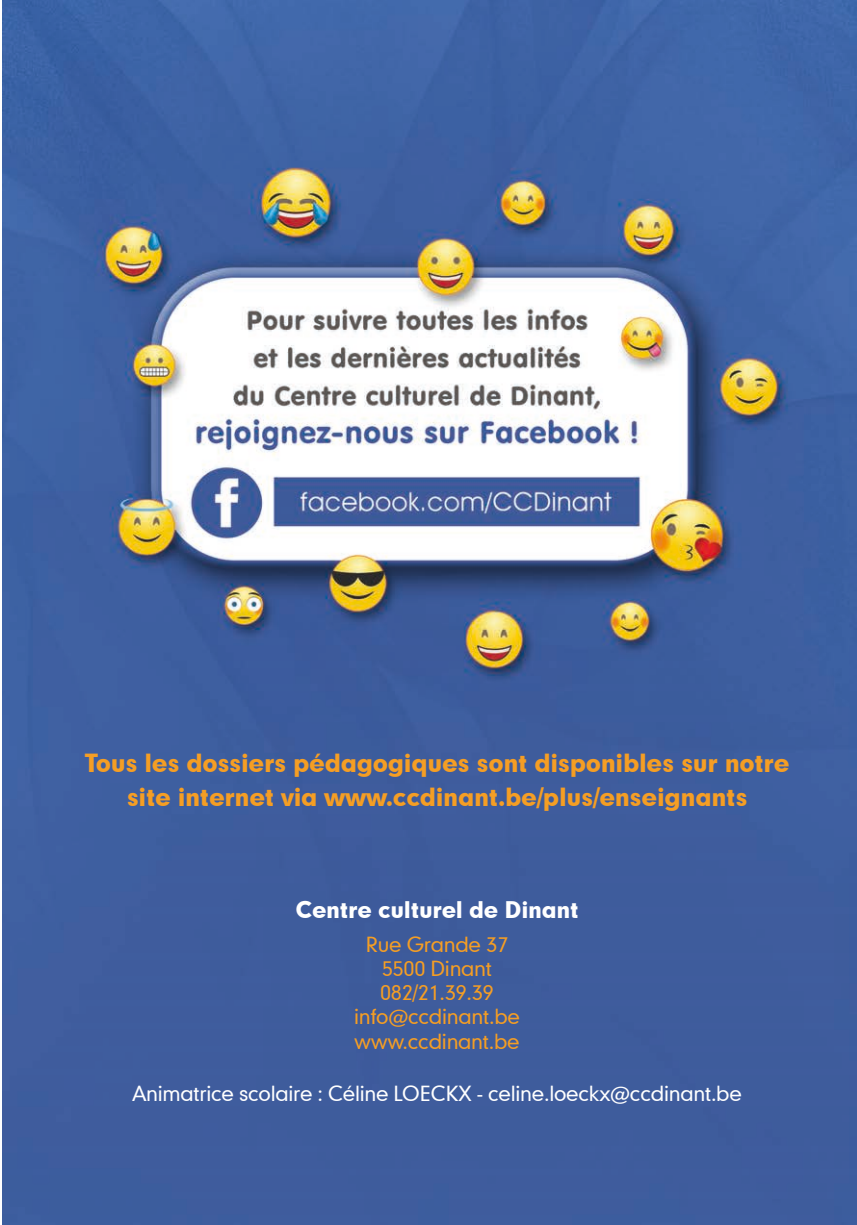
<style>
.page{position:relative;width:857px;height:1225px;background:#fff}
.page>*{position:absolute;margin:0;border:0;box-sizing:border-box;transform-origin:0 0}
.t1{font:24px/34px "Geometric 706 BT Black B";letter-spacing:-.015em;color:#f59e24;text-align:center}
.t2{font:22px "Geometric 706 BT Black B";letter-spacing:-.015em;color:#fff}
.t3{font:20px/24px "Geometric 706 BT Medium B";letter-spacing:-.015em;color:#f59e24;text-align:center}
.t4{font:20px "Geometric 706 BT Medium B";letter-spacing:-.015em;color:#fff}
</style>
<div class="page">
<img style="left:3px;top:0;width:853px;height:1225px">
<p class="t1" style="left:85px;top:744px;width:706px">Tous les dossiers pédagogiques sont disponibles sur notre site internet via www.ccdinant.be/plus/enseignants</p>
<p class="t2" style="left:295px;top:895px;width:285px">Centre culturel de Dinant</p>
<p class="t3" style="left:354px;top:932px;width:167px">Rue Grande 37<br>5500 Dinant<br>082/21.39.39 info@ccdinant.be www.ccdinant.be</p>
<p class="t4" style="left:132px;top:1079px;width:611px">Animatrice scolaire : Céline LOECKX - celine.loeckx@ccdinant.be</p>
</div>
